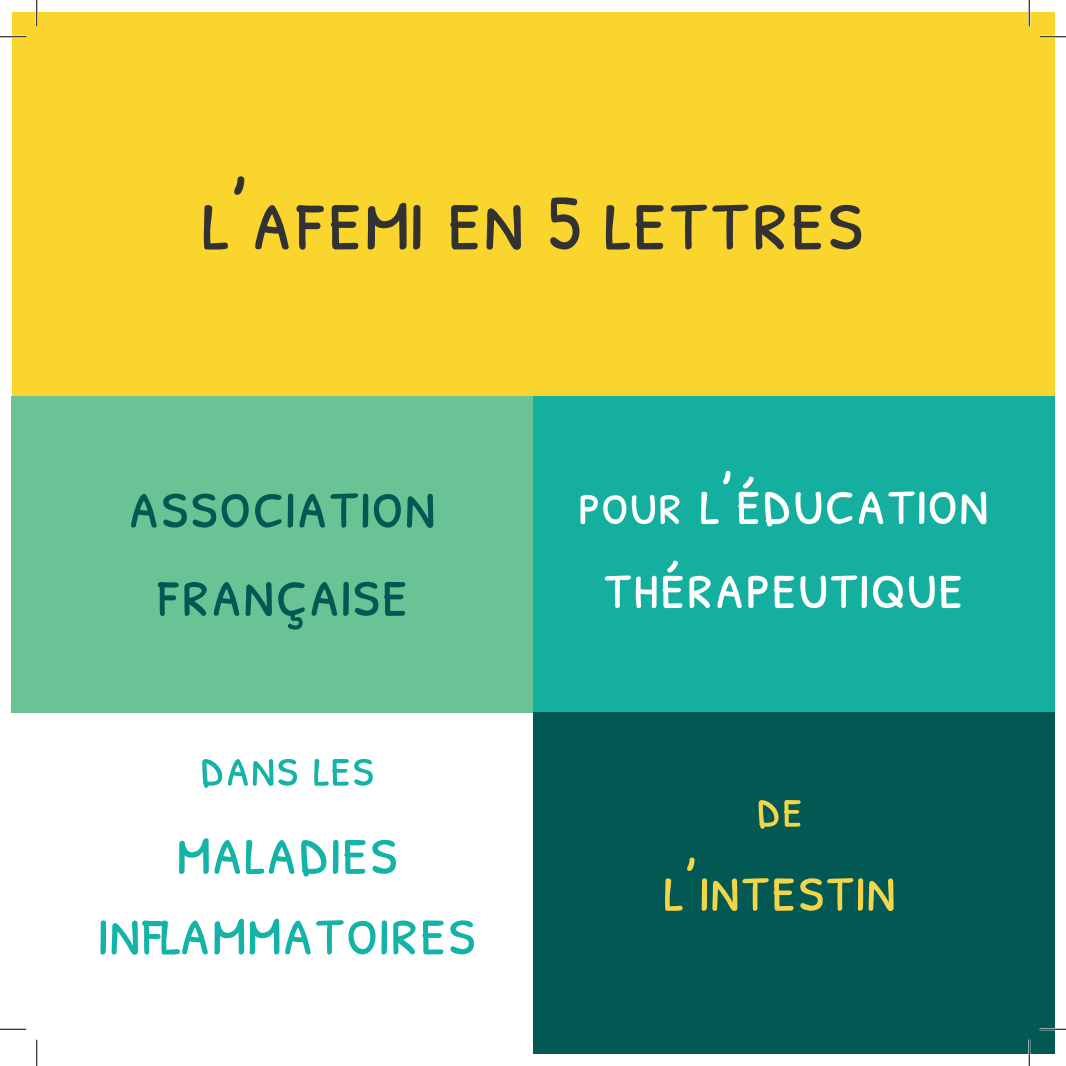
<style>
.page{position:relative;width:1066px;height:1066px;background:#fff}
.page>*{position:absolute;margin:0;border:0;box-sizing:border-box;transform-origin:0 0}
.t1{font:96.25px "Patrick Hand SC";color:#333233}
.t2{font:73.5px/80.5px "Patrick Hand SC";color:#13b3a8;text-align:center}
.t3{font:73.5px/88.2px "Patrick Hand SC";color:#025953;text-align:center}
.t4{font:70px/84px "Patrick Hand SC";color:#fffefd;text-align:center}
.t5{font:70px "Patrick Hand SC";color:#f2d548}
.t6{font:57.75px "Patrick Hand SC";color:#13b3a8}
.t7{font:57.75px "Patrick Hand SC";color:#f2d548}
.s1{font-size:78.75px}
.s2{font-size:63px}
</style>
<div class="page">
<div style="left:12px;top:12px;width:1042px;height:384px;background:#f9d52e"></div>
<div style="left:12px;top:396px;width:521px;height:317px;background:#6ac395"></div>
<div style="left:533px;top:396px;width:521px;height:317px;background:#14af9f"></div>
<div style="left:533px;top:713px;width:521px;height:341px;background:#025953"></div>
<hr style="left:0;top:36px;width:26px;height:2px;background:#fff">
<hr style="left:1039px;top:36px;width:27px;height:2px;background:#fff">
<hr style="left:1039px;top:1028px;width:27px;height:2px;background:#fff">
<hr style="left:36px;top:0;width:2px;height:26px;background:#fff">
<hr style="left:1028px;top:0;width:2px;height:26px;background:#fff">
<hr style="left:1028px;top:1039px;width:2px;height:27px;background:#fff">
<svg style="left:0;top:36px;width:26px;height:1px"></svg>
<svg style="left:1039px;top:36px;width:27px;height:1px"></svg>
<svg style="left:0;top:1029px;width:26px;height:1px"></svg>
<svg style="left:1039px;top:1029px;width:27px;height:1px"></svg>
<svg style="left:36px;top:0;width:1px;height:26px"></svg>
<svg style="left:36px;top:1039px;width:1px;height:27px"></svg>
<svg style="left:1029px;top:0;width:1px;height:26px"></svg>
<svg style="left:1029px;top:1039px;width:1px;height:27px"></svg>
<h1 class="t1" style="left:201px;top:149px;width:665px">l’afemi en <span class="s1">5</span> lettres</h1>
<p class="t3" style="left:128px;top:456px;width:310px">association française</p>
<p class="t6" style="left:200px;top:725px;width:176px">dans les</p>
<p class="t2" style="left:98px;top:806px;width:380px">maladies inflammatoires</p>
<p class="t4" style="left:577px;top:456px;width:413px"><span class="s2">pour</span> l’éducation thérapeutique</p>
<p class="t7" style="left:756px;top:766px;width:49px">de</p>
<p class="t5" style="left:663px;top:838px;width:235px">l’intestin</p>
</div>
